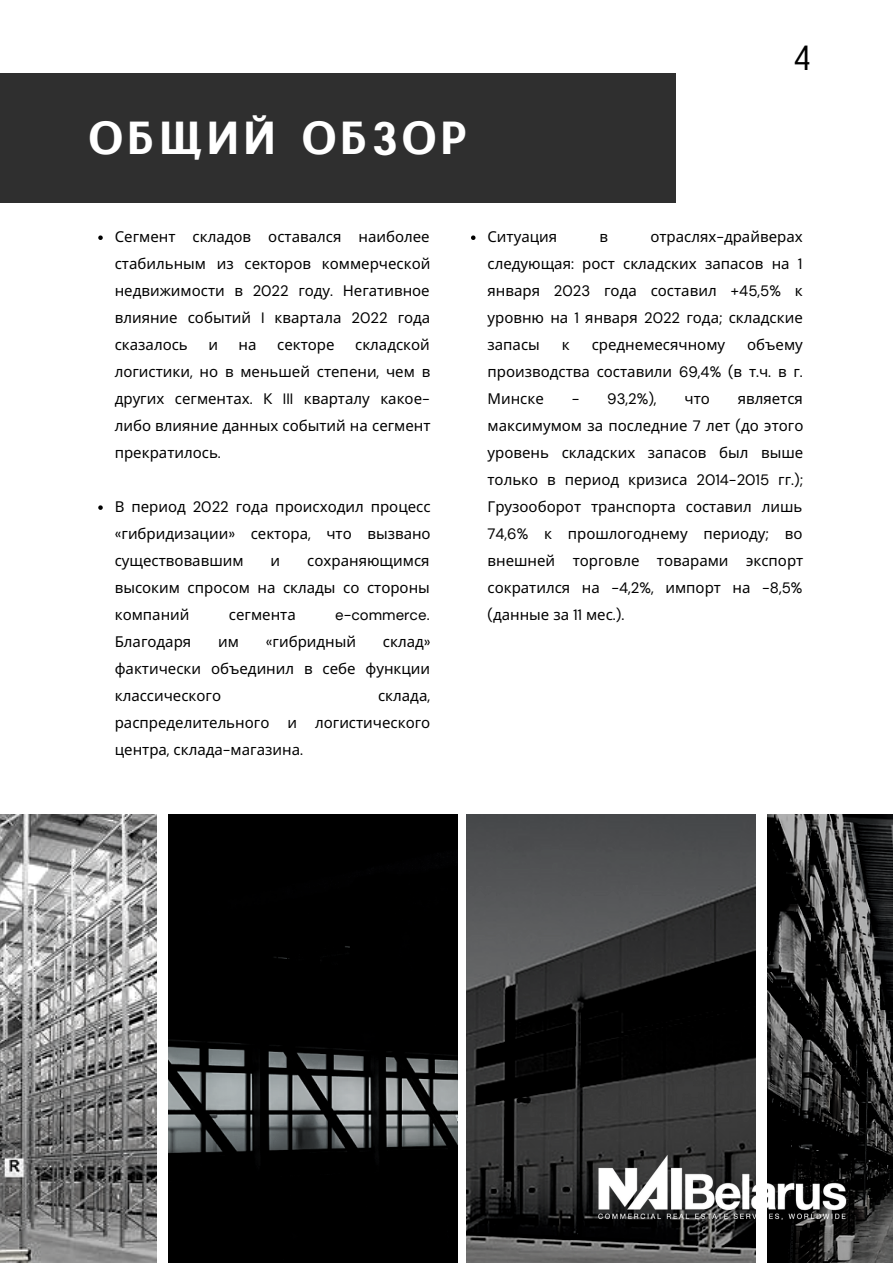
<style>
.page{position:relative;width:893px;height:1264px;background:#fff}
.page>*{position:absolute;margin:0;border:0;box-sizing:border-box;transform-origin:0 0}
.t1{font:45px "CAT Neuzeit";letter-spacing:.12em;color:#fff}
.t2{font:37.5px "Unica One";color:#000}
.t3{font:15px/27px "Noto Sans";color:#000;text-align:justify}
.t4{font:15px "DM Sans";color:#000}
.s1{font-family:"DM Sans"}
</style>
<div class="page">
<img style="left:767px;top:814px;width:125px;height:448px">
<img style="left:466px;top:814px;width:289px;height:448px">
<img style="left:168px;top:814px;width:289px;height:448px">
<img style="left:0;top:814px;width:157px;height:448px">
<div style="left:0;top:73px;width:676px;height:129px;background:#2f2f2f"></div>
<svg style="left:98px;top:235px;width:5px;height:5px"></svg>
<svg style="left:98px;top:505px;width:5px;height:5px"></svg>
<svg style="left:471px;top:235px;width:4px;height:5px"></svg>
<img style="left:598px;top:1155px;width:257px;height:77px">
<h1 class="t1" style="left:89px;top:110px;width:380px">ОБЩИЙ ОБЗОР</h1>
<h2 class="t2" style="left:793px;top:35px;width:21px">4</h2>
<p class="t3" style="left:115px;top:223px;width:317px">Сегмент складов оставался наиболее стабильным из секторов коммерческой недвижимости в <span class="s1">2022</span> году<span class="s1">.</span> Негативное влияние событий <span class="s1">I</span> квартала <span class="s1">2022</span> года сказалось</p>
<p class="t3" style="left:115px;top:331px;width:317px;text-indent:240px">складской логистики<span class="s1">,</span> но в меньшей степени<span class="s1">,</span> чем в других сегментах<span class="s1">.</span> К <span class="s1">III</span> кварталу какое&shy;либо влияние данных событий на сегмент прекратилось<span class="s1">.</span></p>
<p class="t3" style="left:115px;top:493px;width:317px">В период <span class="s1">2022</span> года происходил процесс <span class="s1">«</span>гибридизации<span class="s1">»</span> сектора<span class="s1">,</span> что вызвано существовавшим</p>
<p class="t3" style="left:208px;top:331px;width:11px">и</p>
<p class="t3" style="left:238px;top:331px;width:19px">на</p>
<p class="t3" style="left:277px;top:331px;width:59px">секторе</p>
<p class="t3" style="left:115px;top:547px;width:316px;text-indent:192px">сохраняющимся высоким спросом на склады со стороны компаний</p>
<p class="t3" style="left:270px;top:547px;width:11px">и</p>
<p class="t3" style="left:229px;top:600px;width:68px">сегмента</p>
<p class="t4" style="left:335px;top:605px;width:96px">e-commerce.</p>
<p class="t3" style="left:115px;top:627px;width:78px">Благодаря</p>
<p class="t3" style="left:218px;top:627px;width:22px">им</p>
<p class="t3" style="left:266px;top:627px;width:92px"><span class="s1">«</span>гибридный</p>
<p class="t3" style="left:115px;top:627px;width:317px;text-indent:268px">склад<span class="s1">» </span>фактически объединил в себе функции классического</p>
<p class="t3" style="left:115px;top:681px;width:317px;text-indent:263px">склада<span class="s1">, </span>распределительного и логистического центра<span class="s1">,</span> склада<span class="s1">-</span>магазина<span class="s1">.</span></p>
<p class="t3" style="left:487px;top:223px;width:317px;text-indent:163px">отраслях<span class="s1">-</span>драйверах следующая<span class="s1">:</span> рост складских запасов на <span class="s1">1 </span>января <span class="s1">2023</span> года составил <span class="s1">+45,5%</span> к уровню на <span class="s1">1</span> января <span class="s1">2022</span> года<span class="s1">;</span> складские запасы</p>
<p class="t3" style="left:487px;top:223px;width:71px">Ситуация</p>
<p class="t3" style="left:599px;top:223px;width:10px">в</p>
<p class="t3" style="left:487px;top:331px;width:317px;text-indent:259px">объему производства составили <span class="s1">69,4% (</span>в т<span class="s1">.</span>ч<span class="s1">.</span> в г<span class="s1">.<br></span>Минске</p>
<p class="t3" style="left:562px;top:331px;width:9px">к</p>
<p class="t3" style="left:591px;top:331px;width:135px">среднемесячному</p>
<p class="t4" style="left:571px;top:389px;width:86px">- 93,2%),</p>
<p class="t3" style="left:684px;top:385px;width:27px">что</p>
<p class="t3" style="left:487px;top:385px;width:317px;text-indent:250px">является максимумом за последние <span class="s1">7</span> лет <span class="s1">(</span>до этого уровень складских запасов был выше только в период кризиса <span class="s1">2014-2015</span> гг<span class="s1">.); </span>Грузооборот транспорта составил лишь <span class="s1">74,6%</span> к прошлогоднему периоду<span class="s1">;</span> во внешней торговле товарами экспорт сократился на <span class="s1">-4,2%,</span> импорт на <span class="s1">-8,5% (</span>данные за <span class="s1">11</span> мес<span class="s1">.).</span></p>
</div>
